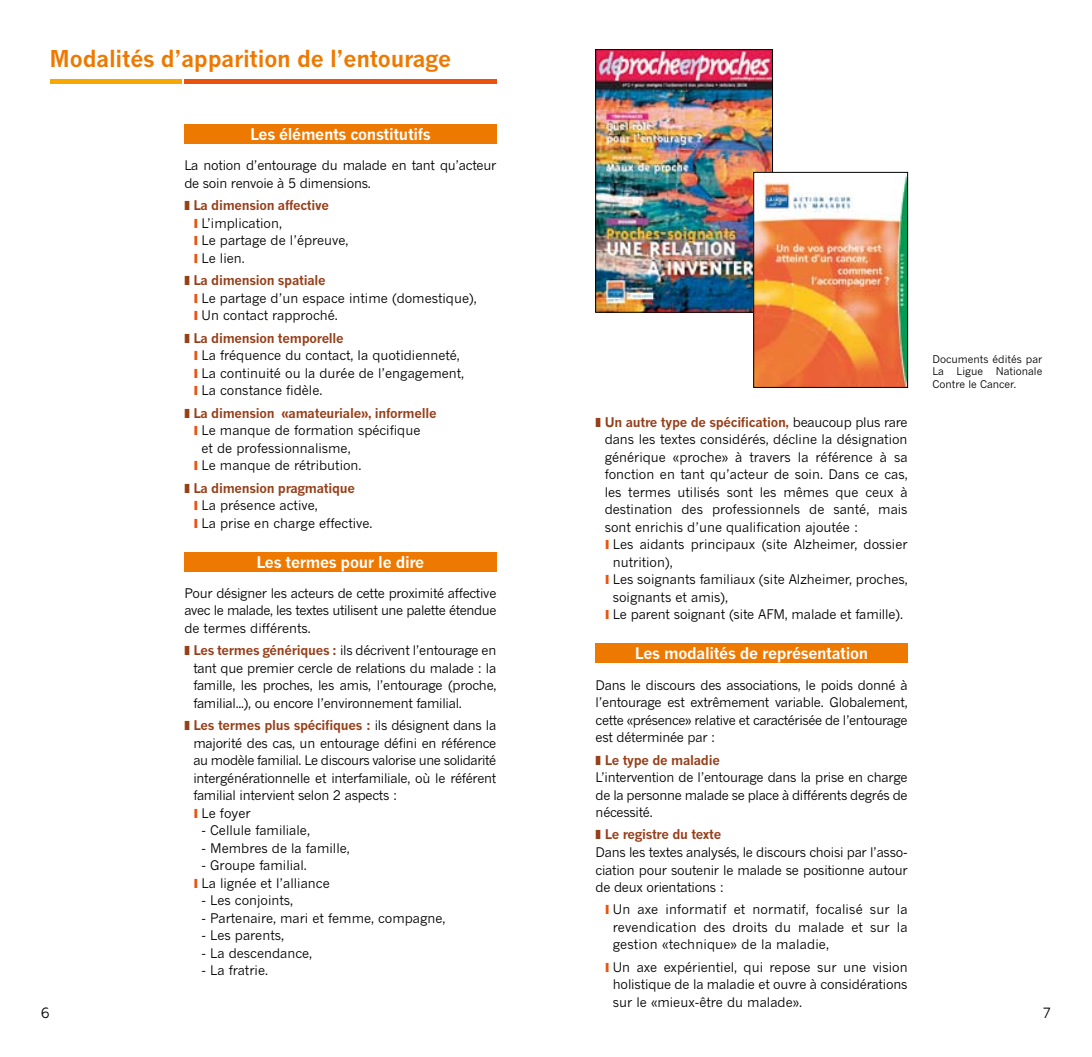
<style>
.page{position:relative;width:1092px;height:1057px;background:#fff}
.page>*{position:absolute;margin:0;border:0;box-sizing:border-box;transform-origin:0 0}
.t1{font:700 22.75px "News Gothic";letter-spacing:-.01em;color:#ee7900}
.t2{font:700 15.75px "News Gothic";letter-spacing:-.02em;color:#fff}
.t3{font:13.12px/17.5px "News Gothic";color:#000;text-align:justify}
.t4{font:13.12px/17.5px "News Gothic";letter-spacing:-.02em;color:#000}
.t5{font:700 13.12px "News Gothic";letter-spacing:-.02em;color:#963f19}
.t6{font:13.12px "News Gothic";letter-spacing:-.03em;color:#000}
.t7{font:10.5px/12.2px "News Gothic";color:#000;text-align:justify}
.s1{font-weight:700;color:#963f19}
.s2{font-weight:400;color:#000}
</style>
<div class="page">
<div style="left:184px;top:124px;width:312px;height:20px;background:#ee7900"></div>
<div style="left:184px;top:552px;width:312px;height:19px;background:#ee7900"></div>
<div style="left:50px;top:79px;width:131px;height:5px;background:#f6a800"></div>
<div style="left:184px;top:79px;width:312px;height:5px;background:#ea520d"></div>
<img style="left:597px;top:51px;width:173px;height:259px">
<div style="left:595px;top:49px;width:177px;height:263px;border:1px solid #000"></div>
<div style="left:595px;top:643px;width:312px;height:20px;background:#ee7900"></div>
<img style="left:755px;top:174px;width:150px;height:212px">
<div style="left:753px;top:172px;width:154px;height:216px;border:1px solid #000"></div>
<h1 class="t1" style="left:50px;top:45px;width:403px">Modalités d’apparition de l’entourage</h1>
<p class="t2" style="left:250px;top:125px;width:182px">Les éléments constitutifs</p>
<p class="t4" style="left:184px;top:156px;width:313px">La notion d’entourage du malade en tant qu’acteur de soin renvoie à 5 dimensions.</p>
<p class="t5" style="left:193px;top:197px;width:137px">La dimension affective</p>
<p class="t3" style="left:201px;top:214px;width:148px;text-align:left">L’implication,<br>Le partage de l’épreuve,<br>Le lien.</p>
<p class="t5" style="left:193px;top:272px;width:134px">La dimension spatiale</p>
<p class="t3" style="left:201px;top:289px;width:276px">Le partage d’un espace intime (domestique),<br>Un contact rapproché.</p>
<p class="t5" style="left:193px;top:330px;width:152px">La dimension temporelle</p>
<p class="t3" style="left:201px;top:346px;width:264px;text-align:left">La fréquence du contact, la quotidienneté,<br>La continuité ou la durée de l’engagement,<br>La constance fidèle.</p>
<p class="t5" style="left:193px;top:405px;width:245px">La dimension «amateuriale», informelle</p>
<p class="t3" style="left:201px;top:421px;width:220px;text-align:left">Le manque de formation spécifique et de professionnalisme,<br>Le manque de rétribution.</p>
<p class="t5" style="left:193px;top:480px;width:163px">La dimension pragmatique</p>
<p class="t3" style="left:201px;top:496px;width:172px">La présence active,<br>La prise en charge effective.</p>
<p class="t2" style="left:256px;top:552px;width:169px">Les termes pour le dire</p>
<p class="t3" style="left:184px;top:584px;width:313px">Pour désigner les acteurs de cette proximité affective avec le malade, les textes utilisent une palette étendue de termes différents.</p>
<p class="t3" style="left:193px;top:641px;width:304px"><span class="s1">Les termes génériques :</span> ils décrivent l’entourage en tant que premier cercle de relations du malade : la famille, les proches, les amis, l’entourage (proche, familial...), ou encore l’environnement familial.</p>
<p class="t5" style="left:193px;top:717px;width:304px">Les termes plus spécifiques : <span class="s2">ils désignent dans la</span></p>
<p class="t4" style="left:193px;top:734px;width:304px">majorité des cas, un entourage défini en référence</p>
<p class="t6" style="left:193px;top:752px;width:304px">au modèle familial. Le discours valorise une solidarité</p>
<p class="t4" style="left:193px;top:769px;width:304px">intergénérationnelle et interfamiliale, où le référent</p>
<p class="t4" style="left:193px;top:786px;width:205px">familial intervient selon 2 aspects :</p>
<p class="t3" style="left:201px;top:804px;width:51px">Le foyer</p>
<p class="t3" style="left:201px;top:821px;width:110px">- Cellule familiale,</p>
<p class="t3" style="left:201px;top:839px;width:150px">- Membres de la famille,</p>
<p class="t3" style="left:201px;top:856px;width:130px">- Groupe familial.<br>La lignée et l’alliance</p>
<p class="t3" style="left:201px;top:891px;width:93px">- Les conjoints,</p>
<p class="t3" style="left:201px;top:909px;width:245px">- Partenaire, mari et femme, compagne,</p>
<p class="t3" style="left:201px;top:926px;width:84px">- Les parents,</p>
<p class="t3" style="left:201px;top:944px;width:112px">- La descendance,</p>
<p class="t3" style="left:201px;top:961px;width:68px">- La fratrie.</p>
<p class="t3" style="left:604px;top:413px;width:304px"><span class="s1">Un autre type de spécification,</span> beaucoup plus rare dans les textes considérés, décline la désignation générique «proche» à travers la référence à sa fonction en tant qu’acteur de soin. Dans ce cas, les termes utilisés sont les mêmes que ceux à destination des professionnels de santé, mais sont enrichis d’une qualification ajoutée :</p>
<p class="t3" style="left:612px;top:535px;width:296px;text-align:left">Les aidants principaux (site Alzheimer, dossier nutrition),<br>Les soignants familiaux (site Alzheimer, proches, soignants et amis),<br>Le parent soignant (site AFM, malade et famille).</p>
<p class="t2" style="left:635px;top:644px;width:235px">Les modalités de représentation</p>
<p class="t3" style="left:595px;top:676px;width:313px">Dans le discours des associations, le poids donné à l’entourage est extrêmement variable. Globalement, cette «présence» relative et caractérisée de l’entourage est déterminée par :</p>
<p class="t5" style="left:604px;top:751px;width:117px">Le type de maladie</p>
<p class="t3" style="left:595px;top:768px;width:313px">L’intervention de l’entourage dans la prise en charge de la personne malade se place à différents degrés de nécessité.</p>
<p class="t5" style="left:604px;top:826px;width:118px">Le registre du texte</p>
<p class="t3" style="left:595px;top:843px;width:313px">Dans les textes analysés, le discours choisi par l’asso&shy;ciation pour soutenir le malade se positionne autour de deux orientations :</p>
<p class="t3" style="left:612px;top:900px;width:296px">Un axe informatif et normatif, focalisé sur la revendication des droits du malade et sur la gestion «technique» de la maladie,</p>
<p class="t3" style="left:612px;top:958px;width:296px">Un axe expérientiel, qui repose sur une vision holistique de la maladie et ouvre à considérations sur le «mieux-être du malade».</p>
<p class="t7" style="left:932px;top:353px;width:111px">Documents édités par La Ligue Nationale Contre le Cancer.</p>
</div>
